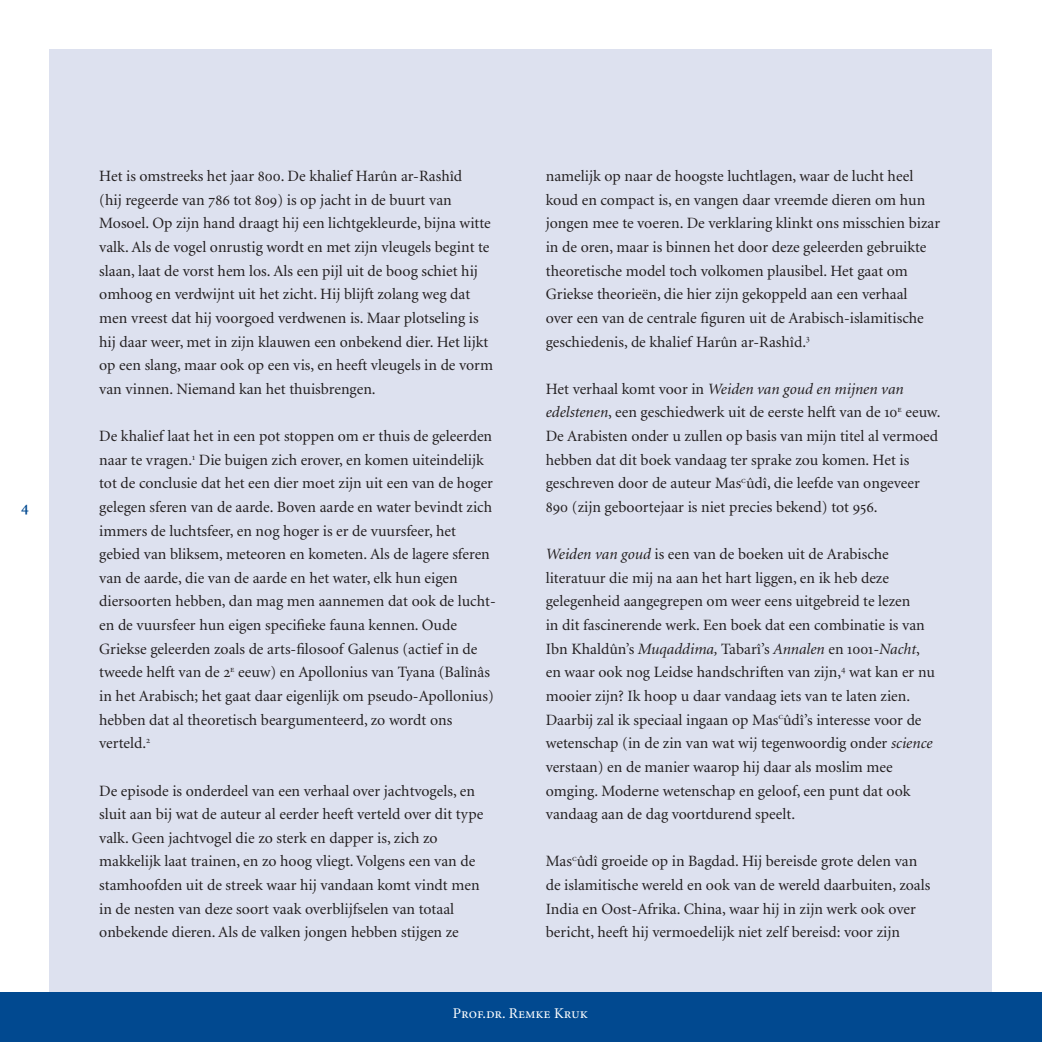
<style>
.page{position:relative;width:1042px;height:1042px;background:#fff}
.page>*{position:absolute;margin:0;border:0;box-sizing:border-box;transform-origin:0 0}
.t1{font:15.75px/23.6px "Minion";color:#231f20}
.t2{font:15.75px "Minion Semibold SC";color:#014990}
.t3{font:14.88px "Minion Regular SC";color:#fff}
.s1{font-family:"Minion Regular SC"}
.s2{font-style:italic}
</style>
<div class="page">
<div style="left:50px;top:50px;width:942px;height:992px;background:#dde1ef"></div>
<div style="left:0;top:992px;width:1042px;height:50px;background:#014990"></div>
<p class="t2" style="left:21px;top:499px;width:9px">4</p>
<p class="t1" style="left:99px;top:165px;width:395px">Het is omstreeks het jaar <span class="s1">800</span>. De khalief Harûn ar-Rashîd<br>(hij regeerde van <span class="s1">786</span> tot <span class="s1">809</span>) is op jacht in de buurt van Mosoel. Op zijn hand draagt hij een lichtgekleurde, bijna witte valk. Als de vogel onrustig wordt en met zijn vleugels begint te slaan, laat de vorst hem los. Als een pijl uit de boog schiet hij omhoog en verdwijnt uit het zicht. Hij blijft zolang weg dat men vreest dat hij voorgoed verdwenen is. Maar plotseling is hij daar weer, met in zijn klauwen een onbekend dier. Het lijkt op een slang, maar ook op een vis, en heeft vleugels in de vorm van vinnen. Niemand kan het thuisbrengen.</p>
<p class="t1" style="left:99px;top:425px;width:398px">De khalief laat het in een pot stoppen om er thuis de geleerden naar te vragen.<sup>1</sup> Die buigen zich erover, en komen uiteindelijk tot de conclusie dat het een dier moet zijn uit een van de hoger gelegen sferen van de aarde. Boven aarde en water bevindt zich immers de luchtsfeer, en nog hoger is er de vuursfeer, het gebied van bliksem, meteoren en kometen. Als de lagere sferen van de aarde, die van de aarde en het water, elk hun eigen diersoorten hebben, dan mag men aannemen dat ook de lucht&shy;en de vuursfeer hun eigen specifieke fauna kennen. Oude Griekse geleerden zoals de arts-filosoof Galenus (actief in de tweede helft van de <span class="s1">2</span><sup>e</sup> eeuw) en Apollonius van Tyana (Balînâs in het Arabisch; het gaat daar eigenlijk om pseudo-Apollonius) hebben dat al theoretisch beargumenteerd, zo wordt ons verteld.<sup>2</sup></p>
<p class="t1" style="left:99px;top:779px;width:386px">De episode is onderdeel van een verhaal over jachtvogels, en sluit aan bij wat de auteur al eerder heeft verteld over dit type valk. Geen jachtvogel die zo sterk en dapper is, zich zo makkelijk laat trainen, en zo hoog vliegt. Volgens een van de stamhoofden uit de streek waar hij vandaan komt vindt men in de nesten van deze soort vaak overblijfselen van totaal onbekende dieren. Als de valken jongen hebben stijgen ze</p>
<p class="t1" style="left:546px;top:165px;width:396px">namelijk op naar de hoogste luchtlagen, waar de lucht heel koud en compact is, en vangen daar vreemde dieren om hun jongen mee te voeren. De verklaring klinkt ons misschien bizar in de oren, maar is binnen het door deze geleerden gebruikte theoretische model toch volkomen plausibel. Het gaat om Griekse theorieën, die hier zijn gekoppeld aan een verhaal<br>over een van de centrale figuren uit de Arabisch-islamitische geschiedenis, de khalief Harûn ar-Rashîd.<sup>3</sup></p>
<p class="t1" style="left:546px;top:377px;width:396px">Het verhaal komt voor in <span class="s2">Weiden van goud en mijnen van edelstenen</span>, een geschiedwerk uit de eerste helft van de <span class="s1">10</span><sup>e</sup> eeuw.<br>De Arabisten onder u zullen op basis van mijn titel al vermoed hebben dat dit boek vandaag ter sprake zou komen. Het is geschreven door de auteur Mas<sup>c</sup>ûdî, die leefde van ongeveer <span class="s1">890</span> (zijn geboortejaar is niet precies bekend) tot <span class="s1">956</span>.</p>
<p class="t1" style="left:546px;top:543px;width:391px"><span class="s2">Weiden van goud</span> is een van de boeken uit de Arabische literatuur die mij na aan het hart liggen, en ik heb deze gelegenheid aangegrepen om weer eens uitgebreid te lezen<br>in dit fascinerende werk. Een boek dat een combinatie is van Ibn Khaldûn’s <span class="s2">Muqaddima,</span> Tabarî’s <span class="s2">Annalen</span> en <span class="s1">1001</span><span class="s2">-Nacht</span>, en waar ook nog Leidse handschriften van zijn,<sup>4</sup> wat kan er nu mooier zijn? Ik hoop u daar vandaag iets van te laten zien.<br>Daarbij zal ik speciaal ingaan op Mas<sup>c</sup>ûdî’s interesse voor de wetenschap (in de zin van wat wij tegenwoordig onder <span class="s2">science </span>verstaan) en de manier waarop hij daar als moslim mee omging. Moderne wetenschap en geloof, een punt dat ook vandaag aan de dag voortdurend speelt.</p>
<p class="t1" style="left:546px;top:850px;width:386px">Mas<sup>c</sup>ûdî groeide op in Bagdad. Hij bereisde grote delen van de islamitische wereld en ook van de wereld daarbuiten, zoals India en Oost-Afrika. China, waar hij in zijn werk ook over bericht, heeft hij vermoedelijk niet zelf bereisd: voor zijn</p>
<p class="t3" style="left:453px;top:1006px;width:137px">Prof.dr. Remke Kruk</p>
</div>
